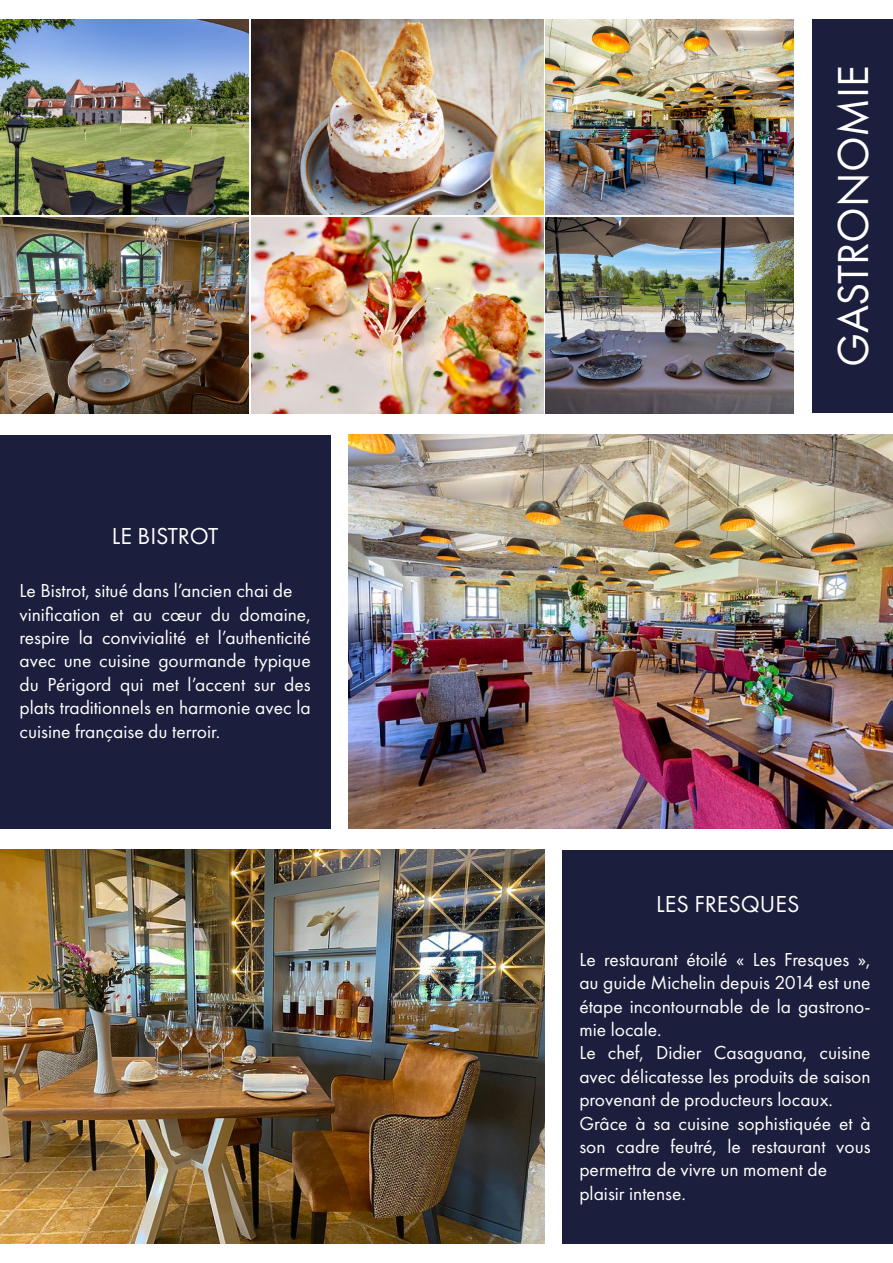
<style>
.page{position:relative;width:893px;height:1263px;background:#fff}
.page>*{position:absolute;margin:0;border:0;box-sizing:border-box;transform-origin:0 0}
.t1{font:45px "Futura PT";color:#fff}
.t2{font:24px "Futura PT";color:#fff}
.t3{font:19.5px/23.4px "Futura PT";color:#fff}
</style>
<div class="page">
<div style="left:0;top:435px;width:330px;height:393px;background:#1b1f3d"></div>
<div style="left:563px;top:850px;width:330px;height:394px;background:#1b1f3d"></div>
<img style="left:0;top:850px;width:544px;height:394px">
<img style="left:349px;top:435px;width:543px;height:393px">
<div style="left:812px;top:19px;width:81px;height:394px;background:#1b1f3d"></div>
<img style="left:0;top:19px;width:248px;height:196px">
<img style="left:545px;top:19px;width:249px;height:196px">
<img style="left:252px;top:19px;width:291px;height:196px">
<img style="left:0;top:217px;width:248px;height:196px">
<img style="left:545px;top:217px;width:249px;height:196px">
<img style="left:252px;top:217px;width:291px;height:196px">
<hr style="left:892px;top:435px;width:1px;height:393px;background:#1b1f3d">
<p class="t2" style="left:112px;top:521px;width:108px">LE BISTROT</p>
<p class="t3" style="left:19px;top:579px;width:293px">Le Bistrot, situé dans l’ancien chai de vinification et au cœur du domaine, respire la convivialité et l’authenticité avec une cuisine gourmande typique du Périgord qui met l’accent sur des plats traditionnels en harmonie avec la cuisine française du terroir.</p>
<h1 class="t1" style="left:826px;top:367px;width:304px;rotate:-90deg">GASTRONOMIE</h1>
<p class="t2" style="left:656px;top:890px;width:145px">LES FRESQUES</p>
<p class="t3" style="left:579px;top:947px;width:293px">Le restaurant étoilé « Les Fresques », au guide Michelin depuis 2014 est une étape incontournable de la gastrono&shy;mie locale.<br>Le chef, Didier Casaguana, cuisine avec délicatesse les produits de saison provenant de producteurs locaux.<br>Grâce à sa cuisine sophistiquée et à son cadre feutré, le restaurant vous permettra de vivre un moment de plaisir intense.</p>
</div>
